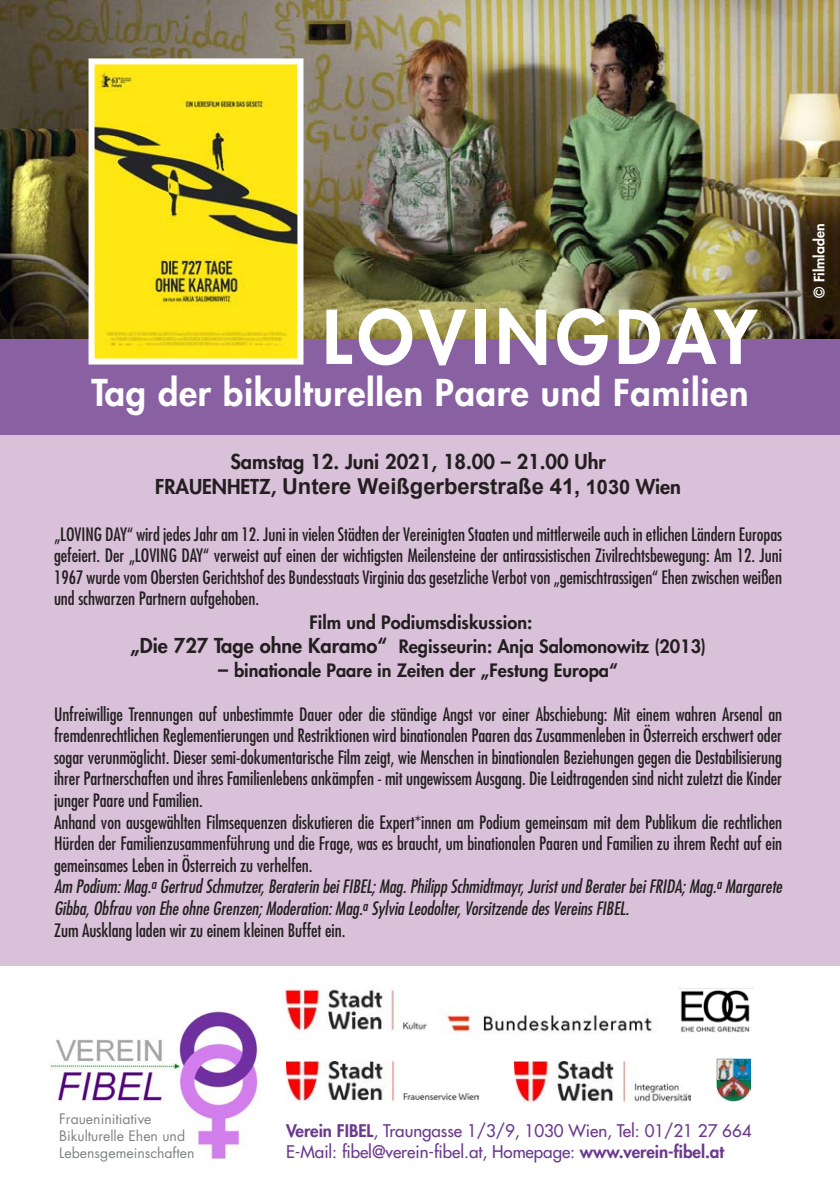
<style>
.page{position:relative;width:840px;height:1191px;background:#fff}
.page>*{position:absolute;margin:0;border:0;box-sizing:border-box;transform-origin:0 0}
.t1{font:800 72px "Futura";letter-spacing:.08em;color:#fff}
.t2{font:800 36px "Futura";letter-spacing:.02em;color:#fff}
.t3{font:700 22px "Arial";letter-spacing:-.005em;color:#231f20}
.t4{font:800 20px "Futura";color:#231f20}
.t5{font:condensed 18px/21.6px "Futura";letter-spacing:-.005em;color:#231f20;text-align:justify}
.t6{font:800 18px/24px "Futura";color:#231f20;text-align:center}
.t7{font:17px/20.4px "Futura";letter-spacing:-.005em;color:#6b3a8c}
.t8{font:14px "Futura";color:#808285}
.t9{font:800 14px "Futura";color:#fff}
.s1{font-family:"Futura";font-weight:800;font-size:20px}
.s2{font-size:20px}
.s3{font-style:italic}
.s4{font-weight:800}
</style>
<div class="page">
<div style="left:0;top:327px;width:839px;height:639px;background:#dac1da"></div>
<img style="left:49px;top:1011px;width:210px;height:149px">
<img style="left:716px;top:1058px;width:34px;height:43px">
<img style="left:678px;top:988px;width:75px;height:45px">
<img style="left:445px;top:1009px;width:207px;height:25px">
<img style="left:282px;top:988px;width:145px;height:42px">
<div style="left:0;top:325px;width:839px;height:110px;background:#8961a3"></div>
<img style="left:0;top:0;width:839px;height:338px">
<img style="left:95px;top:65px;width:201px;height:292px">
<div style="left:88px;top:58px;width:215px;height:306px;border:6px solid #fff"></div>
<img style="left:286px;top:1061px;width:192px;height:40px">
<img style="left:514px;top:1061px;width:175px;height:41px">
<p class="t1" style="left:322px;top:289px;width:435px">LOVINGDAY</p>
<p class="t2" style="left:91px;top:368px;width:658px">Tag der bikulturellen Paare und Familien</p>
<p class="t4" style="left:230px;top:448px;width:377px">Samstag 12. Juni 2021, 18.00 – 21.00 Uhr</p>
<p class="t3" style="left:155px;top:471px;width:527px"><span class="s1">FRAUENHETZ,</span> Untere Weißgerberstraße 41, <span class="s2">1030</span> <span class="s1">Wien</span></p>
<p class="t5" style="left:54px;top:523px;width:729px">„LOVING DAY“ wird jedes Jahr am 12. Juni in vielen Städten der Vereinigten Staaten und mittlerweile auch in etlichen Ländern Europas gefeiert. Der „LOVING DAY“ verweist auf einen der wichtigsten Meilensteine der antirassistischen Zivilrechtsbewegung: Am 12. Juni 1967 wurde vom Obersten Gerichtshof des Bundesstaats Virginia das gesetzliche Verbot von „gemischtrassigen“ Ehen zwischen weißen und schwarzen Partnern aufgehoben.</p>
<p class="t6" style="left:130px;top:610px;width:577px">Film und Podiumsdiskussion:<br><span class="s2">„Die 727 Tage ohne Karamo“</span> Regisseurin: Anja Salomonowitz (2013)</p>
<p class="t6" style="left:218px;top:658px;width:401px"><span class="s2">–</span> binationale Paare in Zeiten der „Festung Europa“</p>
<p class="t5" style="left:54px;top:703px;width:729px;text-align:left">Unfreiwillige Trennungen auf unbestimmte Dauer oder die ständige Angst vor einer Abschiebung: Mit einem wahren Arsenal an fremdenrechtlichen Reglementierungen und Restriktionen wird binationalen Paaren das Zusammenleben in Österreich erschwert oder sogar verunmöglicht. Dieser semi-dokumentarische Film zeigt, wie Menschen in binationalen Beziehungen gegen die Destabilisierung ihrer Partnerschaften und ihres Familienlebens ankämpfen - mit ungewissem Ausgang. Die Leidtragenden sind nicht zuletzt die Kinder junger Paare und Familien.<br>Anhand von ausgewählten Filmsequenzen diskutieren die Expert*innen am Podium gemeinsam mit dem Publikum die rechtlichen Hürden der Familienzusammenführung und die Frage, was es braucht, um binationalen Paaren und Familien zu ihrem Recht auf ein gemeinsames Leben in Österreich zu verhelfen.<br><span class="s3">Am Podium: Mag.</span><sup>a</sup> <span class="s3">Gertrud Schmutzer, Beraterin bei FIBEL; Mag. Philipp Schmidtmayr, Jurist und Berater bei FRIDA; Mag.</span><sup>a</sup> <span class="s3">Margarete Gibba, Obfrau von Ehe ohne Grenzen; Moderation: Mag.</span><sup>a</sup> <span class="s3">Sylvia Leodolter, Vorsitzende des Vereins FIBEL.<br></span>Zum Ausklang laden wir zu einem kleinen Buffet ein.</p>
<p class="t9" style="left:809px;top:297px;width:75px;rotate:-90deg">© Filmladen</p>
<p class="t8" style="left:59px;top:1109px;width:94px">Fraueninitiative</p>
<p class="t8" style="left:59px;top:1126px;width:127px">Bikulturelle Ehen und</p>
<p class="t8" style="left:59px;top:1143px;width:137px">Lebensgemeinschaften</p>
<p class="t7" style="left:286px;top:1120px;width:466px"><span class="s4">Verein FIBEL</span>, Traungasse 1/3/9, 1030 Wien, Tel: 01/21 27 664<br>E-Mail: fibel@verein-fibel.at, Homepage: <span class="s4">www.verein-fibel.at</span></p>
</div>
